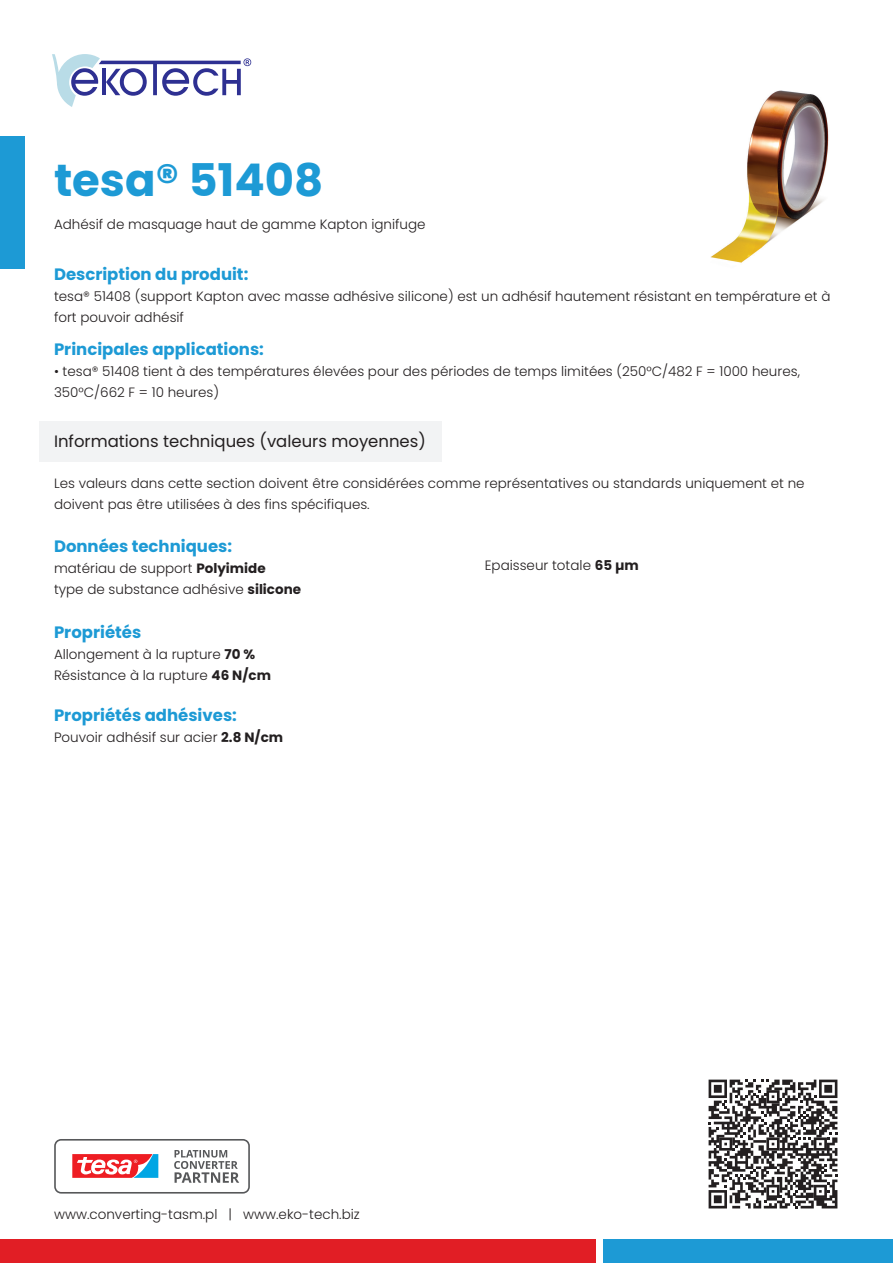
<style>
.page{position:relative;width:893px;height:1263px;background:#fff}
.page>*{position:absolute;margin:0;border:0;box-sizing:border-box;transform-origin:0 0}
.t1{font:700 45px "Poppins";color:#1d9ad5}
.t2{font:700 16.5px "Poppins";color:#1d9ad5}
.t3{font:16.5px "Poppins";color:#231f20}
.t4{font:300 13.5px/21px "Poppins";color:#231f20}
.s1{font-weight:700}
</style>
<div class="page">
<div style="left:0;top:1239px;width:595px;height:24px;background:#e11e25"></div>
<div style="left:604px;top:1239px;width:289px;height:24px;background:#1d9ad5"></div>
<div style="left:0;top:136px;width:24px;height:133px;background:#1d9ad5"></div>
<img style="left:710px;top:90px;width:119px;height:173px">
<svg style="left:709px;top:1079px;width:128px;height:129px"></svg>
<svg style="left:52px;top:54px;width:199px;height:53px"></svg>
<svg style="left:54px;top:1139px;width:196px;height:54px"></svg>
<div style="left:39px;top:421px;width:402px;height:41px;background:#f2f3f4"></div>
<p class="t1" style="left:54px;top:154px;width:271px">tesa® 51408</p>
<p class="t4" style="left:54px;top:214px;width:373px">Adhésif de masquage haut de gamme Kapton ignifuge</p>
<p class="t2" style="left:54px;top:265px;width:196px">Description du produit:</p>
<p class="t4" style="left:54px;top:286px;width:778px">tesa® 51408 (support Kapton avec masse adhésive silicone) est un adhésif hautement résistant en température et à fort pouvoir adhésif</p>
<p class="t2" style="left:54px;top:340px;width:211px">Principales applications:</p>
<p class="t4" style="left:54px;top:361px;width:747px">• tesa® 51408 tient à des températures élevées pour des périodes de temps limitées (250°C/482 F = 1000 heures,<br>350°C/662 F = 10 heures)</p>
<p class="t3" style="left:54px;top:432px;width:373px">Informations techniques (valeurs moyennes)</p>
<p class="t4" style="left:54px;top:473px;width:752px">Les valeurs dans cette section doivent être considérées comme représentatives ou standards uniquement et ne doivent pas être utilisées à des fins spécifiques.</p>
<p class="t2" style="left:54px;top:537px;width:180px">Données techniques:</p>
<p class="t4" style="left:54px;top:558px;width:213px">matériau de support <span class="s1">Polyimide</span></p>
<p class="t4" style="left:54px;top:579px;width:249px">type de substance adhésive <span class="s1">silicone</span></p>
<p class="t2" style="left:54px;top:623px;width:89px">Propriétés</p>
<p class="t4" style="left:54px;top:644px;width:203px">Allongement à la rupture <span class="s1">70 %</span></p>
<p class="t4" style="left:54px;top:665px;width:218px">Résistance à la rupture <span class="s1">46 N/cm</span></p>
<p class="t2" style="left:54px;top:705px;width:184px">Propriétés adhésives:</p>
<p class="t4" style="left:54px;top:727px;width:231px">Pouvoir adhésif sur acier <span class="s1">2.8 N/cm</span></p>
<p class="t4" style="left:485px;top:555px;width:156px">Epaisseur totale <span class="s1">65 µm</span></p>
<p class="t4" style="left:54px;top:1203px;width:307px">www.converting-tasm.pl | www.eko-tech.biz</p>
</div>
